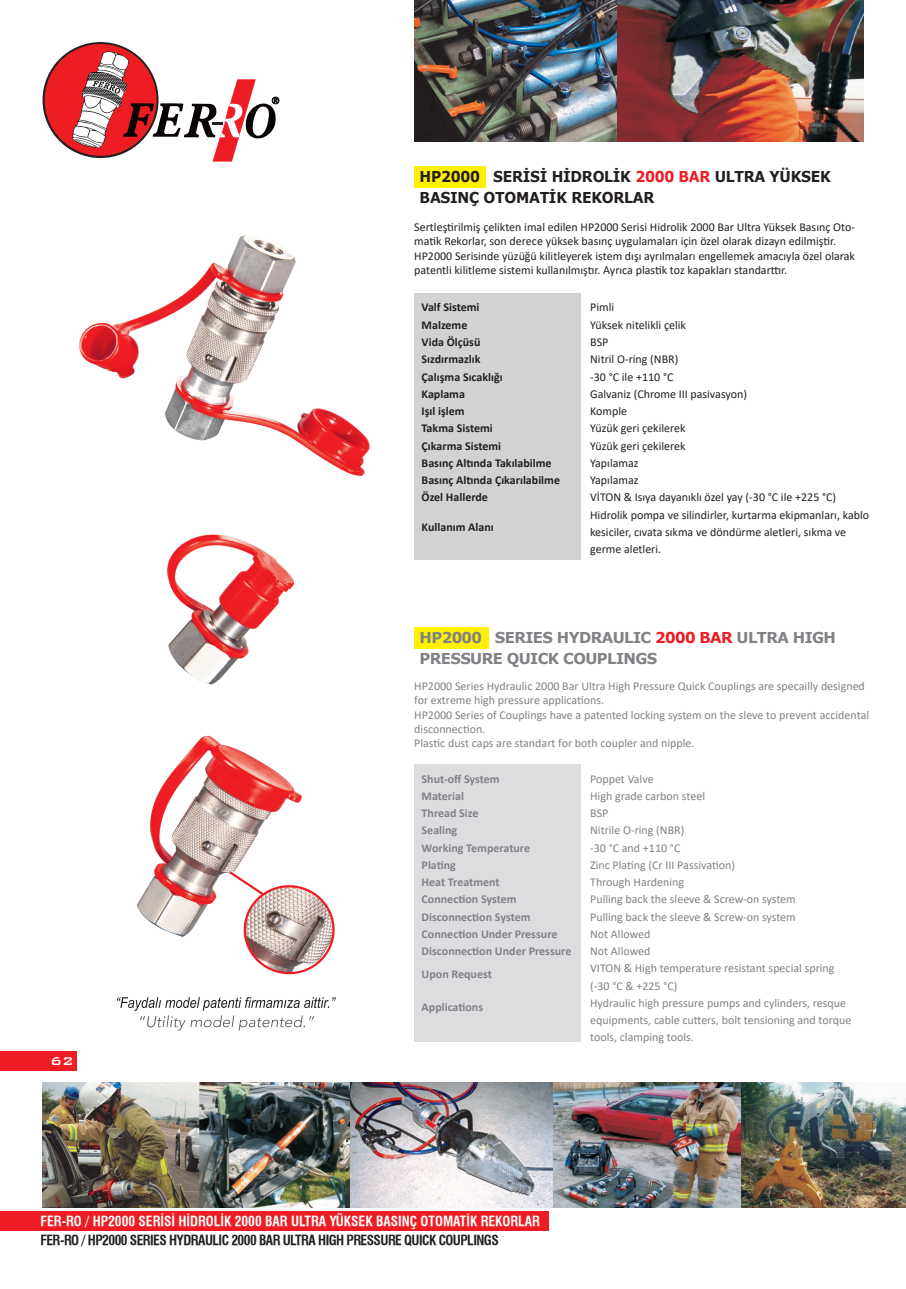
<style>
.page{position:relative;width:906px;height:1289px;background:#fff}
.page>*{position:absolute;margin:0;border:0;box-sizing:border-box;transform-origin:0 0}
.t1{font:700 15px "Verdana";letter-spacing:-.02em;color:#231f20;scale:.93 1}
.t2{font:700 15px "Verdana";letter-spacing:-.04em;color:#808285}
.t3{font:15px "Bank Gothic";color:#fff}
.t4{font:700 condensed 13.5px "Swiss 721";color:#fff}
.t5{font:700 condensed 13.5px "Swiss 721";letter-spacing:-.04em;color:#231f20}
.t6{font:12px/14.4px "Calibri";color:#808285}
.t7{font:12px/14.4px "Calibri";color:#231f20}
.t8{font:700 12px "Calibri";color:#808285}
.t9{font:700 12px "Calibri";color:#231f20}
.s1{color:#ee1d23}
</style>
<div class="page">
<div style="left:0;top:1051px;width:77px;height:20px;background:#ee1d23"></div>
<div style="left:0;top:1210px;width:549px;height:20px;background:#ee1d23"></div>
<div style="left:414px;top:293px;width:167px;height:266px;background:#d1d2d4"></div>
<div style="left:414px;top:764px;width:167px;height:277px;background:#dcdddf"></div>
<div style="left:414px;top:166px;width:72px;height:22px;background:#fff101"></div>
<div style="left:414px;top:627px;width:75px;height:22px;background:#fff101"></div>
<img style="left:79px;top:235px;width:291px;height:241px">
<img style="left:167px;top:534px;width:128px;height:151px">
<img style="left:136px;top:735px;width:166px;height:205px">
<img style="left:245px;top:886px;width:88px;height:87px">
<div style="left:244px;top:885px;width:91px;height:89px;border:2px solid #ee1d23;border-radius:50%"></div>
<svg style="left:227px;top:869px;width:39px;height:28px"></svg>
<svg style="left:117px;top:997px;width:219px;height:33px"></svg>
<img style="left:43px;top:1082px;width:137px;height:125px">
<img style="left:180px;top:1082px;width:171px;height:125px">
<img style="left:351px;top:1082px;width:390px;height:125px">
<img style="left:741px;top:1082px;width:165px;height:125px">
<img style="left:617px;top:0;width:246px;height:141px">
<img style="left:414px;top:0;width:203px;height:141px">
<svg style="left:43px;top:42px;width:115px;height:116px"></svg>
<div style="left:45px;top:44px;width:112px;height:112px;background:#ee1d23;border-radius:50%"></div>
<svg style="left:72px;top:51px;width:207px;height:111px"></svg>
<p class="t1" style="left:419px;top:166px;width:444px">HP2000 SERİSİ HİDROLİK <span class="s1">2000 BAR</span> ULTRA YÜKSEK</p>
<p class="t1" style="left:419px;top:187px;width:254px">BASINÇ OTOMATİK REKORLAR</p>
<p class="t7" style="left:414px;top:219px;width:442px">Sertleştirilmiş çelikten imal edilen HP2000 Serisi Hidrolik 2000 Bar Ultra Yüksek Basınç Oto&shy;matik Rekorlar, son derece yüksek basınç uygulamaları için özel olarak dizayn edilmiştir.</p>
<p class="t7" style="left:414px;top:248px;width:442px">HP2000 Serisinde yüzüğü kilitleyerek istem dışı ayrılmaları engellemek amacıyla özel olarak patentli kilitleme sistemi kullanılmıştır. Ayrıca plastik toz kapakları standarttır.</p>
<p class="t9" style="left:421px;top:299px;width:59px">Valf Sistemi</p>
<p class="t9" style="left:421px;top:316px;width:47px">Malzeme</p>
<p class="t9" style="left:421px;top:333px;width:60px">Vida Ölçüsü</p>
<p class="t9" style="left:421px;top:351px;width:60px">Sızdırmazlık</p>
<p class="t9" style="left:421px;top:368px;width:83px">Çalışma Sıcaklığı</p>
<p class="t9" style="left:421px;top:385px;width:45px">Kaplama</p>
<p class="t9" style="left:421px;top:402px;width:45px">Işıl işlem</p>
<p class="t9" style="left:421px;top:420px;width:73px">Takma Sistemi</p>
<p class="t9" style="left:421px;top:437px;width:81px">Çıkarma Sistemi</p>
<p class="t9" style="left:421px;top:454px;width:132px">Basınç Altında Takılabilme</p>
<p class="t9" style="left:421px;top:471px;width:140px">Basınç Altında Çıkarılabilme</p>
<p class="t9" style="left:421px;top:489px;width:68px">Özel Hallerde</p>
<p class="t9" style="left:421px;top:518px;width:74px">Kullanım Alanı</p>
<p class="t7" style="left:590px;top:300px;width:26px">Pimli</p>
<p class="t7" style="left:590px;top:317px;width:97px">Yüksek nitelikli çelik</p>
<p class="t7" style="left:590px;top:334px;width:20px">BSP</p>
<p class="t7" style="left:590px;top:352px;width:90px">Nitril O-ring (NBR)</p>
<p class="t7" style="left:590px;top:369px;width:85px">-30 °C ile +110 °C</p>
<p class="t7" style="left:590px;top:386px;width:158px">Galvaniz (Chrome III pasivasyon)</p>
<p class="t7" style="left:590px;top:403px;width:38px">Komple</p>
<p class="t7" style="left:590px;top:421px;width:97px">Yüzük geri çekilerek</p>
<p class="t7" style="left:590px;top:438px;width:97px">Yüzük geri çekilerek</p>
<p class="t7" style="left:590px;top:455px;width:50px">Yapılamaz</p>
<p class="t7" style="left:590px;top:472px;width:50px">Yapılamaz</p>
<p class="t7" style="left:590px;top:490px;width:247px">VİTON &amp; Isıya dayanıklı özel yay (-30 °C ile +225 °C)</p>
<p class="t7" style="left:590px;top:505px;width:280px;line-height:17.2px">Hidrolik pompa ve silindirler, kurtarma ekipmanları, kablo kesiciler, cıvata sıkma ve döndürme aletleri, sıkma ve</p>
<p class="t7" style="left:590px;top:541px;width:73px">germe aletleri.</p>
<p class="t2" style="left:419px;top:627px;width:418px">HP2000 SERIES HYDRAULIC <span class="s1">2000 BAR</span> ULTRA HIGH</p>
<p class="t2" style="left:419px;top:648px;width:239px">PRESSURE QUICK COUPLINGS</p>
<p class="t6" style="left:414px;top:678px;width:452px">HP2000 Series Hydraulic 2000 Bar Ultra High Pressure Quick Couplings are specailly designed for extreme high pressure applications.</p>
<p class="t6" style="left:414px;top:707px;width:456px">HP2000 Series of Couplings have a patented locking system on the sleve to prevent accidental disconnection.</p>
<p class="t6" style="left:414px;top:736px;width:282px">Plastic dust caps are standart for both coupler and nipple.</p>
<p class="t3" style="left:51px;top:1053px;width:25px">62</p>
<p class="t8" style="left:421px;top:770px;width:80px">Shut-off System</p>
<p class="t8" style="left:421px;top:787px;width:44px">Material</p>
<p class="t8" style="left:421px;top:804px;width:58px">Thread Size</p>
<p class="t8" style="left:421px;top:821px;width:37px">Sealing</p>
<p class="t8" style="left:421px;top:839px;width:110px">Working Temperature</p>
<p class="t8" style="left:421px;top:856px;width:36px">Plating</p>
<p class="t8" style="left:421px;top:873px;width:80px">Heat Treatment</p>
<p class="t8" style="left:421px;top:890px;width:96px">Connection System</p>
<p class="t8" style="left:421px;top:908px;width:110px">Disconnection System</p>
<p class="t8" style="left:421px;top:925px;width:137px">Connection Under Pressure</p>
<p class="t8" style="left:421px;top:942px;width:151px">Disconnection Under Pressure</p>
<p class="t8" style="left:421px;top:965px;width:72px">Upon Request</p>
<p class="t8" style="left:421px;top:998px;width:63px">Applications</p>
<p class="t6" style="left:590px;top:771px;width:65px">Poppet Valve</p>
<p class="t6" style="left:590px;top:788px;width:116px">High grade carbon steel</p>
<p class="t6" style="left:590px;top:805px;width:20px">BSP</p>
<p class="t6" style="left:590px;top:822px;width:96px">Nitrile O-ring (NBR)</p>
<p class="t6" style="left:590px;top:840px;width:92px">-30 °C and +110 °C</p>
<p class="t6" style="left:590px;top:857px;width:146px">Zinc Plating (Cr III Passivation)</p>
<p class="t6" style="left:590px;top:874px;width:95px">Through Hardening</p>
<p class="t6" style="left:590px;top:891px;width:207px">Pulling back the sleeve &amp; Screw-on system</p>
<p class="t6" style="left:590px;top:909px;width:207px">Pulling back the sleeve &amp; Screw-on system</p>
<p class="t6" style="left:590px;top:926px;width:62px">Not Allowed</p>
<p class="t6" style="left:590px;top:943px;width:62px">Not Allowed</p>
<p class="t6" style="left:590px;top:960px;width:246px">VITON &amp; High temperature resistant special spring</p>
<p class="t6" style="left:590px;top:978px;width:89px">(-30 °C &amp; +225 °C)</p>
<p class="t6" style="left:590px;top:995px;width:257px">Hydraulic high pressure pumps and cylinders, resque</p>
<p class="t6" style="left:590px;top:1012px;width:263px">equipments, cable cutters, bolt tensioning and torque</p>
<p class="t6" style="left:590px;top:1029px;width:105px">tools, clamping tools.</p>
<p class="t4" style="left:40px;top:1212px;width:501px">FER-RO / HP2000 SERİSİ HİDROLİK 2000 BAR ULTRA YÜKSEK BASINÇ OTOMATİK REKORLAR</p>
<p class="t5" style="left:40px;top:1231px;width:460px">FER-RO / HP2000 SERIES HYDRAULIC 2000 BAR ULTRA HIGH PRESSURE QUICK COUPLINGS</p>
</div>
